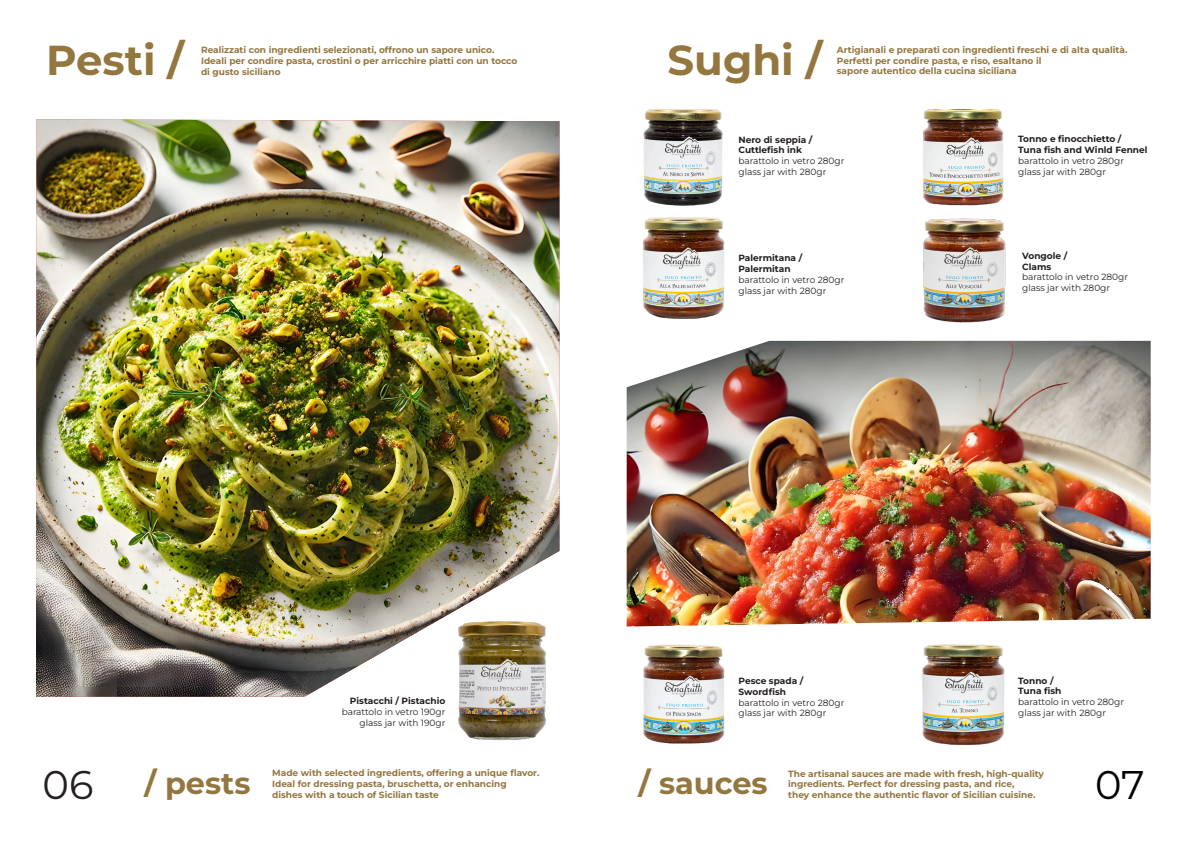
<style>
.page{position:relative;width:1191px;height:842px;background:#fff}
.page>*{position:absolute;margin:0;border:0;box-sizing:border-box;transform-origin:0 0}
.t1{font:700 41.8px "Montserrat";color:#94763f}
.t2{font:40px "Montserrat";color:#231f20}
.t3{font:40px "Montserrat";color:#000001}
.t4{font:700 30.4px "Montserrat";color:#94763f}
.t5{font:700 9px/10.8px "Montserrat";color:#94763f}
.t6{font:9px "Montserrat";color:#231f20}
.t7{font:700 9px "Montserrat";color:#231f20}
</style>
<div class="page">
<img style="left:458px;top:697px;width:88px;height:44px">
<img style="left:643px;top:109px;width:82px;height:202px">
<img style="left:923px;top:109px;width:81px;height:97px">
<img style="left:643px;top:644px;width:82px;height:100px">
<img style="left:923px;top:218px;width:83px;height:93px">
<svg style="left:647px;top:311px;width:503px;height:30px"></svg>
<img style="left:626px;top:341px;width:524px;height:285px">
<img style="left:921px;top:644px;width:84px;height:101px">
<img style="left:36px;top:119px;width:523px;height:578px">
<p class="t1" style="left:46px;top:30px;width:139px">Pesti /</p>
<p class="t5" style="left:201px;top:44px;width:295px">Realizzati con ingredienti selezionati, offrono un sapore unico.</p>
<p class="t5" style="left:201px;top:55px;width:318px">Ideali per condire pasta, crostini o per arricchire piatti con un tocco di gusto siciliano</p>
<p class="t1" style="left:667px;top:30px;width:156px">Sughi /</p>
<p class="t5" style="left:837px;top:44px;width:292px">Artigianali e preparati con ingredienti freschi e di alta qualità.</p>
<p class="t5" style="left:837px;top:55px;width:206px">Perfetti per condire pasta, e riso, esaltano il</p>
<p class="t5" style="left:837px;top:65px;width:181px">sapore autentico della cucina siciliana</p>
<p class="t7" style="left:738px;top:133px;width:75px">Nero di seppia /</p>
<p class="t7" style="left:738px;top:144px;width:65px">Cuttlefish ink</p>
<p class="t6" style="left:738px;top:155px;width:107px">barattolo in vetro 280gr</p>
<p class="t6" style="left:738px;top:166px;width:89px">glass jar with 280gr</p>
<p class="t7" style="left:738px;top:252px;width:65px">Palermitana /</p>
<p class="t7" style="left:738px;top:262px;width:54px">Palermitan</p>
<p class="t6" style="left:738px;top:273px;width:107px">barattolo in vetro 280gr</p>
<p class="t6" style="left:738px;top:284px;width:89px">glass jar with 280gr</p>
<p class="t7" style="left:1018px;top:133px;width:105px">Tonno e finocchietto /</p>
<p class="t7" style="left:1018px;top:143px;width:131px">Tuna fish and Winld Fennel</p>
<p class="t6" style="left:1018px;top:154px;width:107px">barattolo in vetro 280gr</p>
<p class="t6" style="left:1018px;top:165px;width:89px">glass jar with 280gr</p>
<p class="t7" style="left:1022px;top:249px;width:47px">Vongole /</p>
<p class="t7" style="left:1022px;top:260px;width:31px">Clams</p>
<p class="t6" style="left:1022px;top:271px;width:107px">barattolo in vetro 280gr</p>
<p class="t6" style="left:1022px;top:282px;width:89px">glass jar with 280gr</p>
<p class="t2" style="left:43px;top:757px;width:52px">06</p>
<p class="t7" style="left:350px;top:694px;width:97px">Pistacchi / Pistachio</p>
<p class="t6" style="left:342px;top:705px;width:105px">barattolo in vetro 190gr</p>
<p class="t6" style="left:360px;top:716px;width:87px">glass jar with 190gr</p>
<p class="t4" style="left:144px;top:762px;width:108px">/ pests</p>
<p class="t5" style="left:272px;top:767px;width:269px">Made with selected ingredients, offering a unique flavor.</p>
<p class="t5" style="left:272px;top:778px;width:236px">Ideal for dressing pasta, bruschetta, or enhancing</p>
<p class="t5" style="left:272px;top:789px;width:168px">dishes with a touch of Sicilian taste</p>
<p class="t7" style="left:738px;top:674px;width:66px">Pesce spada /</p>
<p class="t7" style="left:738px;top:685px;width:49px">Swordfish</p>
<p class="t6" style="left:738px;top:696px;width:107px">barattolo in vetro 280gr</p>
<p class="t6" style="left:738px;top:707px;width:89px">glass jar with 280gr</p>
<p class="t7" style="left:1018px;top:674px;width:37px">Tonno /</p>
<p class="t7" style="left:1018px;top:685px;width:45px">Tuna fish</p>
<p class="t6" style="left:1018px;top:696px;width:107px">barattolo in vetro 280gr</p>
<p class="t6" style="left:1018px;top:707px;width:89px">glass jar with 280gr</p>
<p class="t4" style="left:638px;top:761px;width:131px">/ sauces</p>
<p class="t5" style="left:788px;top:768px;width:257px">The artisanal sauces are made with fresh, high-quality</p>
<p class="t5" style="left:788px;top:778px;width:228px">ingredients. Perfect for dressing pasta, and rice,</p>
<p class="t5" style="left:788px;top:789px;width:249px">they enhance the authentic flavor of Sicilian cuisine.</p>
<p class="t3" style="left:1095px;top:757px;width:51px">07</p>
</div>
